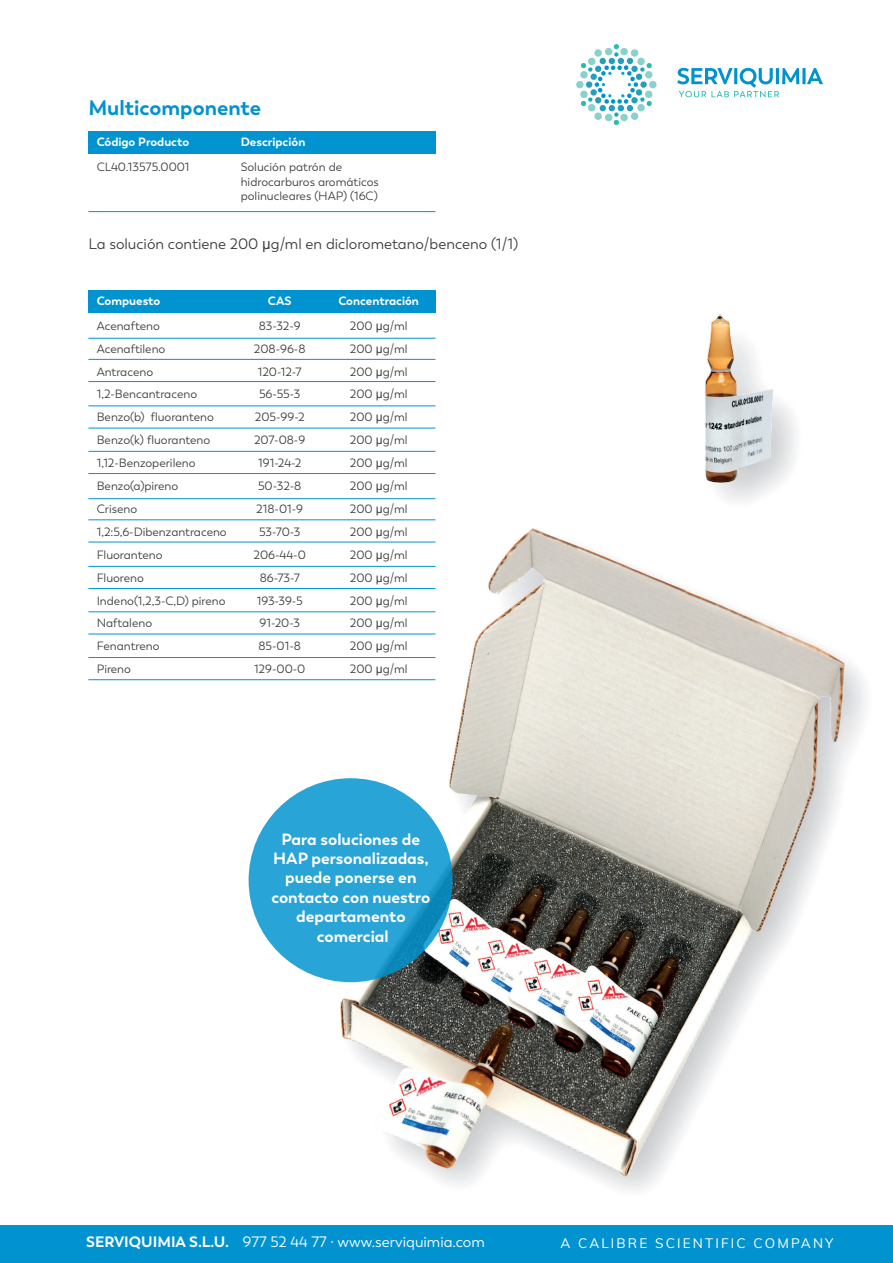
<style>
.page{position:relative;width:893px;height:1263px;background:#fff}
.page>*{position:absolute;margin:0;border:0;box-sizing:border-box;transform-origin:0 0}
.t1{font:700 21px "Boston";color:#0093d0}
.t2{font:700 16.2px/19.5px "Boston";color:#fff;text-align:center}
.t3{font:15px "Boston";color:#3e3e3f}
.t4{font:15px "Boston";color:#fff}
.t5{font:13.5px "Muli";letter-spacing:.16em;color:#fff}
.t6{font:12px/14.4px "Boston";color:#3e3e3f}
.t7{font:700 12px "Boston";color:#fff}
.s1{font-family:"Arial"}
.s2{font-weight:700}
</style>
<div class="page">
<img style="left:113px;top:290px;width:753px;height:901px">
<div style="left:0;top:1225px;width:893px;height:38px;background:#0093d0"></div>
<svg style="left:576px;top:44px;width:81px;height:81px"></svg>
<svg style="left:677px;top:68px;width:122px;height:29px"></svg>
<svg style="left:802px;top:68px;width:4px;height:16px"></svg>
<svg style="left:807px;top:68px;width:16px;height:16px"></svg>
<div style="left:88px;top:290px;width:347px;height:23px;background:#0093d0"></div>
<hr style="left:88px;top:338px;width:347px;height:1px;background:#0093d0">
<hr style="left:88px;top:359px;width:347px;height:1px;background:#0093d0">
<hr style="left:88px;top:381px;width:347px;height:1px;background:#0093d0">
<hr style="left:88px;top:405px;width:347px;height:1px;background:#0093d0">
<hr style="left:88px;top:428px;width:347px;height:1px;background:#0093d0">
<hr style="left:88px;top:451px;width:347px;height:1px;background:#0093d0">
<hr style="left:88px;top:473px;width:347px;height:1px;background:#0093d0">
<hr style="left:88px;top:498px;width:347px;height:1px;background:#0093d0">
<hr style="left:88px;top:519px;width:347px;height:1px;background:#0093d0">
<hr style="left:88px;top:542px;width:347px;height:1px;background:#0093d0">
<hr style="left:88px;top:566px;width:347px;height:1px;background:#0093d0">
<hr style="left:88px;top:588px;width:347px;height:1px;background:#0093d0">
<hr style="left:88px;top:611px;width:347px;height:1px;background:#0093d0">
<hr style="left:88px;top:634px;width:347px;height:1px;background:#0093d0">
<hr style="left:88px;top:657px;width:347px;height:1px;background:#0093d0">
<hr style="left:88px;top:679px;width:347px;height:1px;background:#0093d0">
<div style="left:88px;top:131px;width:347px;height:23px;background:#0093d0"></div>
<hr style="left:88px;top:211px;width:347px;height:1px;background:#0093d0">
<svg style="left:249px;top:778px;width:204px;height:204px;background:#27a2d4"></svg>
<p class="t1" style="left:88px;top:95px;width:174px">Multicomponente</p>
<p class="t7" style="left:97px;top:135px;width:94px">Código Producto</p>
<p class="t7" style="left:241px;top:135px;width:66px">Descripción</p>
<p class="t6" style="left:97px;top:160px;width:94px">CL40.13575.0001</p>
<p class="t6" style="left:241px;top:160px;width:140px">Solución patrón de hidrocarburos aromáticos polinucleares (HAP) (16C)</p>
<p class="t3" style="left:88px;top:235px;width:431px">La solución contiene 200 <span class="s1">µ</span>g/ml en diclorometano/benceno (1/1)</p>
<p class="t7" style="left:97px;top:293px;width:65px">Compuesto</p>
<p class="t7" style="left:268px;top:293px;width:25px">CAS</p>
<p class="t7" style="left:338px;top:293px;width:82px">Concentración</p>
<p class="t6" style="left:97px;top:318px;width:65px">Acenafteno</p>
<p class="t6" style="left:259px;top:318px;width:43px">83-32-9</p>
<p class="t6" style="left:350px;top:318px;width:59px">200 <span class="s1">µ</span>g/ml</p>
<p class="t6" style="left:97px;top:341px;width:70px">Acenaftileno</p>
<p class="t6" style="left:254px;top:341px;width:53px">208-96-8</p>
<p class="t6" style="left:350px;top:341px;width:59px">200 <span class="s1">µ</span>g/ml</p>
<p class="t6" style="left:97px;top:364px;width:58px">Antraceno</p>
<p class="t6" style="left:258px;top:364px;width:45px">120-12-7</p>
<p class="t6" style="left:350px;top:364px;width:59px">200 <span class="s1">µ</span>g/ml</p>
<p class="t6" style="left:97px;top:387px;width:102px">1,2-Bencantraceno</p>
<p class="t6" style="left:259px;top:387px;width:43px">56-55-3</p>
<p class="t6" style="left:350px;top:387px;width:59px">200 <span class="s1">µ</span>g/ml</p>
<p class="t6" style="left:97px;top:410px;width:119px">Benzo(b) fluoranteno</p>
<p class="t6" style="left:255px;top:410px;width:51px">205-99-2</p>
<p class="t6" style="left:350px;top:410px;width:59px">200 <span class="s1">µ</span>g/ml</p>
<p class="t6" style="left:97px;top:433px;width:115px">Benzo(k) fluoranteno</p>
<p class="t6" style="left:254px;top:433px;width:53px">207-08-9</p>
<p class="t6" style="left:350px;top:433px;width:59px">200 <span class="s1">µ</span>g/ml</p>
<p class="t6" style="left:97px;top:456px;width:100px">1,12-Benzoperileno</p>
<p class="t6" style="left:258px;top:456px;width:45px">191-24-2</p>
<p class="t6" style="left:350px;top:456px;width:59px">200 <span class="s1">µ</span>g/ml</p>
<p class="t6" style="left:97px;top:479px;width:83px">Benzo(a)pireno</p>
<p class="t6" style="left:258px;top:479px;width:45px">50-32-8</p>
<p class="t6" style="left:350px;top:479px;width:59px">200 <span class="s1">µ</span>g/ml</p>
<p class="t6" style="left:97px;top:502px;width:42px">Criseno</p>
<p class="t6" style="left:256px;top:502px;width:48px">218-01-9</p>
<p class="t6" style="left:350px;top:502px;width:59px">200 <span class="s1">µ</span>g/ml</p>
<p class="t6" style="left:97px;top:525px;width:132px">1,2:5,6-Dibenzantraceno</p>
<p class="t6" style="left:259px;top:525px;width:43px">53-70-3</p>
<p class="t6" style="left:350px;top:525px;width:59px">200 <span class="s1">µ</span>g/ml</p>
<p class="t6" style="left:97px;top:548px;width:67px">Fluoranteno</p>
<p class="t6" style="left:254px;top:548px;width:54px">206-44-0</p>
<p class="t6" style="left:350px;top:548px;width:59px">200 <span class="s1">µ</span>g/ml</p>
<p class="t6" style="left:97px;top:570px;width:49px">Fluoreno</p>
<p class="t6" style="left:260px;top:570px;width:42px">86-73-7</p>
<p class="t6" style="left:350px;top:570px;width:59px">200 <span class="s1">µ</span>g/ml</p>
<p class="t6" style="left:97px;top:593px;width:130px">Indeno(1,2,3-C,D) pireno</p>
<p class="t6" style="left:257px;top:593px;width:48px">193-39-5</p>
<p class="t6" style="left:350px;top:593px;width:59px">200 <span class="s1">µ</span>g/ml</p>
<p class="t6" style="left:97px;top:616px;width:57px">Naftaleno</p>
<p class="t6" style="left:260px;top:616px;width:42px">91-20-3</p>
<p class="t6" style="left:350px;top:616px;width:59px">200 <span class="s1">µ</span>g/ml</p>
<p class="t6" style="left:97px;top:639px;width:64px">Fenantreno</p>
<p class="t6" style="left:259px;top:639px;width:44px">85-01-8</p>
<p class="t6" style="left:350px;top:639px;width:59px">200 <span class="s1">µ</span>g/ml</p>
<p class="t6" style="left:97px;top:662px;width:36px">Pireno</p>
<p class="t6" style="left:254px;top:662px;width:53px">129-00-0</p>
<p class="t6" style="left:350px;top:662px;width:59px">200 <span class="s1">µ</span>g/ml</p>
<p class="t2" style="left:271px;top:829px;width:160px">Para soluciones de<br>HAP personalizadas, puede ponerse en contacto con nuestro departamento comercial</p>
<p class="t4" style="left:86px;top:1233px;width:400px"><span class="s2">SERVIQUIMIA S.L.U.</span> 977 52 44 77 · www.serviquimia.com</p>
<p class="t5" style="left:560px;top:1233px;width:275px">A CALIBRE SCIENTIFIC COMPANY</p>
</div>
